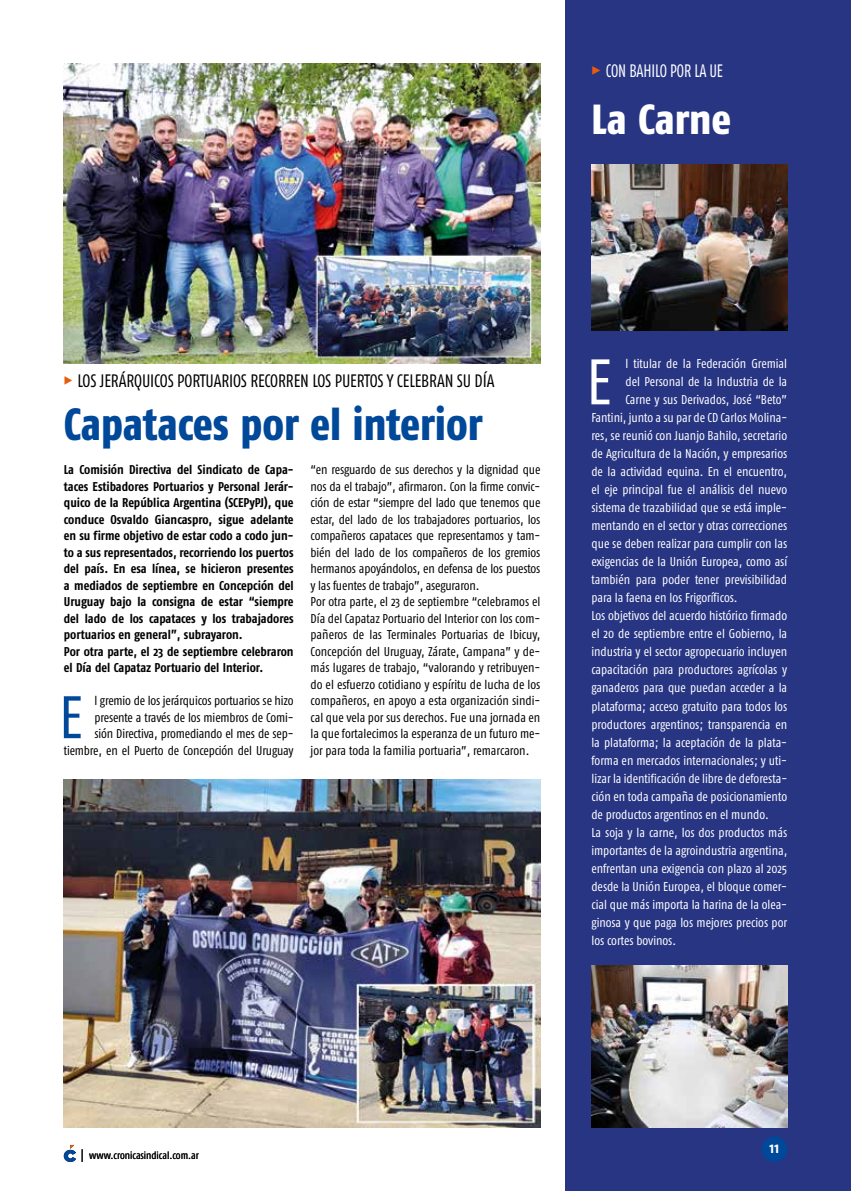
<style>
.page{position:relative;width:851px;height:1191px;background:#fff}
.page>*{position:absolute;margin:0;border:0;box-sizing:border-box;transform-origin:0 0}
.t1{font:64.2px "Fago Co";color:#fff}
.t2{font:59.85px "Fago Co";color:#00489a}
.t3{font:800 45px "Fago Co";color:#00489a;scale:.95 1}
.t4{font:800 42px "Fago Co";color:#fff}
.t5{font:18px "Fago Co Lf";letter-spacing:-.01em;color:#000;scale:.94 1}
.t6{font:18px "Fago Co Lf";letter-spacing:-.01em;color:#fff;scale:.86 1}
.t7{font:700 15px "Fago Co";color:#fff}
.t8{font:12.75px "Fago Co";color:#fff}
.t9{font:12.75px/16.5px "Fago Co";letter-spacing:-.01em;color:#000;text-align:right}
.t10{font:700 12.75px/16.5px "Fago Co";color:#000}
.t11{font:10.5px "Fago Co";color:#000}
.s1{font-family:"Fago Co Extra Bold Caps Exp";color:#ea5b0b}
</style>
<div class="page">
<div style="left:566px;top:0;width:284px;height:1191px;background:#283583"></div>
<div style="left:761px;top:1136px;width:26px;height:26px;background:#00489a;border-radius:50%"></div>
<svg style="left:64px;top:1145px;width:12px;height:17px"></svg>
<svg style="left:82px;top:1149px;width:1px;height:13px"></svg>
<img style="left:64px;top:64px;width:476px;height:300px">
<img style="left:64px;top:779px;width:476px;height:348px">
<img style="left:591px;top:164px;width:196px;height:166px">
<img style="left:591px;top:965px;width:196px;height:162px">
<h3 class="t6" style="left:591px;top:60px;width:154px"><span class="s1">%</span> CON BAHILO POR LA UE</h3>
<h3 class="t4" style="left:591px;top:95px;width:141px">La Carne</h3>
<h3 class="t5" style="left:64px;top:370px;width:459px"><span class="s1">%</span> LOS JERÁRQUICOS PORTUARIOS RECORREN LOS PUERTOS Y CELEBRAN SU DÍA</h3>
<h3 class="t3" style="left:64px;top:397px;width:442px">Capataces por el interior</h3>
<p class="t10" style="left:64px;top:461px;width:231px">La Comisión Directiva del Sindicato de Capa&shy;taces Estibadores Portuarios y Personal Jerár&shy;quico de la República Argentina (SCEPyPJ), que conduce Osvaldo Giancaspro, sigue adelante en su firme objetivo de estar codo a codo jun&shy;to a sus representados, recorriendo los puertos del país. En esa línea, se hicieron presentes a mediados de septiembre en Concepción del Uruguay bajo la consigna de estar “siempre del lado de los capataces y los trabajadores portuarios en general”, subrayaron.<br>Por otra parte, el 23 de septiembre celebraron el Día del Capataz Portuario del Interior.</p>
<h2 class="t2" style="left:59px;top:683px;width:25px">E</h2>
<p class="t9" style="left:310px;top:461px;width:231px;text-align:left">“en resguardo de sus derechos y la dignidad que nos da el trabajo”, afirmaron. Con la firme convic&shy;ción de estar “siempre del lado que tenemos que estar, del lado de los trabajadores portuarios, los compañeros capataces que representamos y tam&shy;bién del lado de los compañeros de los gremios hermanos apoyándolos, en defensa de los puestos y las fuentes de trabajo”, aseguraron.<br>Por otra parte, el 23 de septiembre “celebramos el Día del Capataz Portuario del Interior con los com&shy;pañeros de las Terminales Portuarias de Ibicuy, Concepción del Uruguay, Zárate, Campana” y de&shy;más lugares de trabajo, “valorando y retribuyen&shy;do el esfuerzo cotidiano y espíritu de lucha de los compañeros, en apoyo a esta organización sindi&shy;cal que vela por sus derechos. Fue una jornada en la que fortalecimos la esperanza de un futuro me&shy;jor para toda la familia portuaria”, remarcaron.</p>
<p class="t9" style="left:64px;top:692px;width:231px">l gremio de los jerárquicos portuarios se hizo presente a través de los miembros de Comi-<br>sión Directiva, promediando el mes de sep&shy;tiembre, en el Puerto de Concepción del Uruguay</p>
<h1 class="t1" style="left:586px;top:345px;width:27px">E</h1>
<p class="t8" style="left:625px;top:357px;width:163px">l titular de la Federación Gremial</p>
<p class="t8" style="left:625px;top:375px;width:163px">del Personal de la Industria de la</p>
<p class="t8" style="left:625px;top:393px;width:163px">Carne y sus Derivados, José “Beto”</p>
<p class="t8" style="left:591px;top:411px;width:197px">Fantini, junto a su par de CD Carlos Molina-</p>
<p class="t8" style="left:591px;top:429px;width:197px">res, se reunió con Juanjo Bahilo, secretario</p>
<p class="t8" style="left:591px;top:447px;width:197px">de Agricultura de la Nación, y empresarios</p>
<p class="t8" style="left:591px;top:465px;width:197px">de la actividad equina. En el encuentro,</p>
<p class="t8" style="left:591px;top:483px;width:197px">el eje principal fue el análisis del nuevo</p>
<p class="t8" style="left:591px;top:501px;width:197px">sistema de trazabilidad que se está imple-</p>
<p class="t8" style="left:591px;top:519px;width:197px">mentando en el sector y otras correcciones</p>
<p class="t8" style="left:591px;top:537px;width:197px">que se deben realizar para cumplir con las</p>
<p class="t8" style="left:591px;top:555px;width:197px">exigencias de la Unión Europea, como así</p>
<p class="t8" style="left:591px;top:573px;width:197px">también para poder tener previsibilidad</p>
<p class="t8" style="left:591px;top:591px;width:148px">para la faena en los Frigoríficos.</p>
<p class="t8" style="left:591px;top:609px;width:197px">Los objetivos del acuerdo histórico firmado</p>
<p class="t8" style="left:591px;top:627px;width:197px">el 20 de septiembre entre el Gobierno, la</p>
<p class="t8" style="left:591px;top:645px;width:197px">industria y el sector agropecuario incluyen</p>
<p class="t8" style="left:591px;top:663px;width:197px">capacitación para productores agrícolas y</p>
<p class="t8" style="left:591px;top:681px;width:197px">ganaderos para que puedan acceder a la</p>
<p class="t8" style="left:591px;top:699px;width:197px">plataforma; acceso gratuito para todos los</p>
<p class="t8" style="left:591px;top:717px;width:197px">productores argentinos; transparencia en</p>
<p class="t8" style="left:591px;top:735px;width:197px">la plataforma; la aceptación de la plata-</p>
<p class="t8" style="left:591px;top:753px;width:197px">forma en mercados internacionales; y uti-</p>
<p class="t8" style="left:591px;top:771px;width:197px">lizar la identificación de libre de deforesta-</p>
<p class="t8" style="left:591px;top:789px;width:197px">ción en toda campaña de posicionamiento</p>
<p class="t8" style="left:591px;top:807px;width:179px">de productos argentinos en el mundo.</p>
<p class="t8" style="left:591px;top:825px;width:197px">La soja y la carne, los dos productos más</p>
<p class="t8" style="left:591px;top:843px;width:197px">importantes de la agroindustria argentina,</p>
<p class="t8" style="left:591px;top:861px;width:197px">enfrentan una exigencia con plazo al 2025</p>
<p class="t8" style="left:591px;top:879px;width:197px">desde la Unión Europea, el bloque comer-</p>
<p class="t8" style="left:591px;top:897px;width:197px">cial que más importa la harina de la olea-</p>
<p class="t8" style="left:591px;top:915px;width:197px">ginosa y que paga los mejores precios por</p>
<p class="t8" style="left:591px;top:933px;width:86px">los cortes bovinos.</p>
<p class="t11" style="left:89px;top:1149px;width:111px">www.cronicasindical.com.ar</p>
<p class="t7" style="left:769px;top:1138px;width:11px">11</p>
</div>
